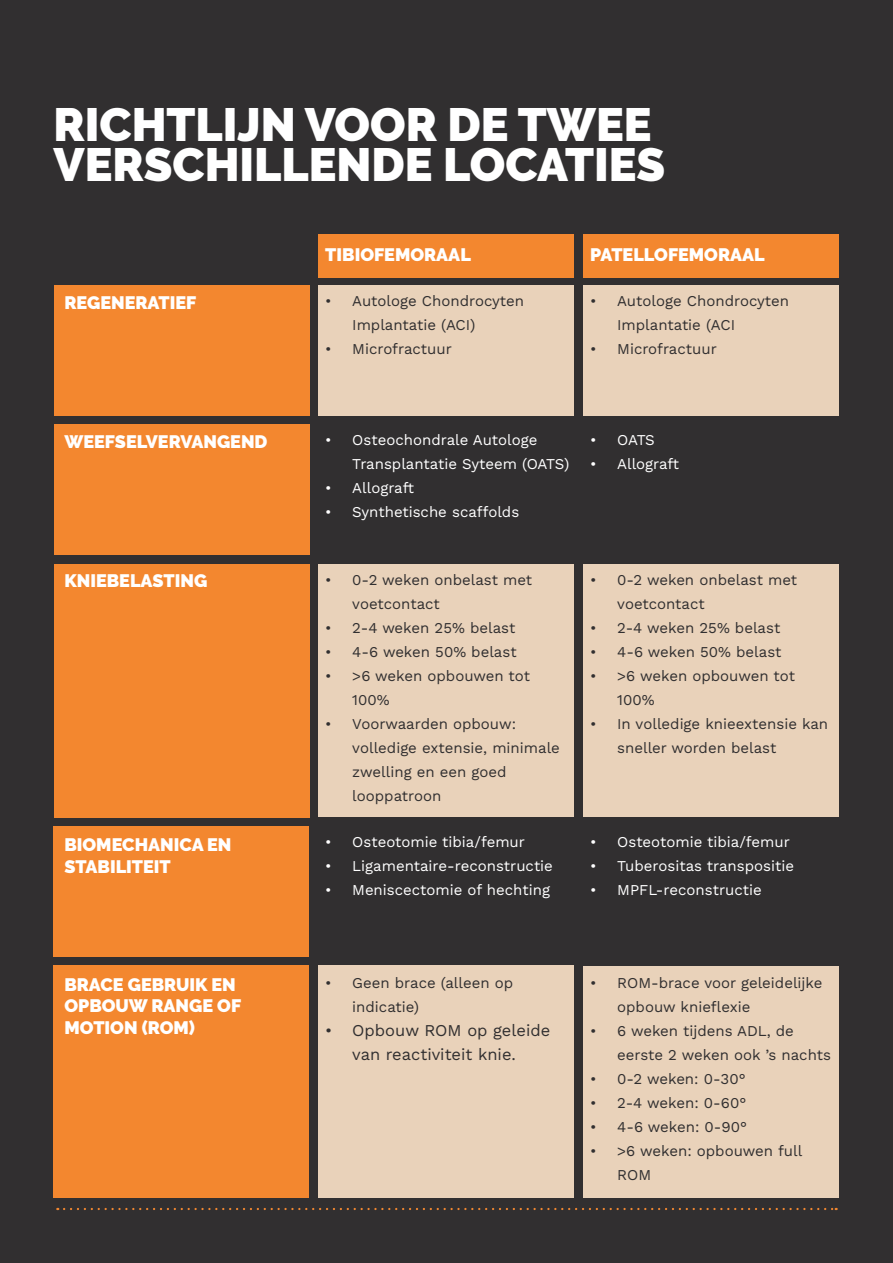
<style>
.page{position:relative;width:893px;height:1263px;background:#312f30}
.page>*{position:absolute;margin:0;border:0;box-sizing:border-box;transform-origin:0 0}
.t1{font:900 46.5px/40.5px "Raleway";color:#fff}
.t2{font:900 18px/21.6px "Raleway";color:#fff}
.t3{font:16.5px/24px "Work Sans";color:#312f30;text-align:center}
.t4{font:15px/24px "Work Sans";color:#312f30}
.t5{font:15px/24px "Work Sans";color:#fff}
</style>
<div class="page">
<svg style="left:64px;top:1208px;width:773px;height:2px"></svg>
<div style="left:54px;top:285px;width:255px;height:130px;background:#f3872f"></div>
<div style="left:54px;top:424px;width:255px;height:131px;background:#f3872f"></div>
<div style="left:54px;top:564px;width:255px;height:253px;background:#f3872f"></div>
<div style="left:53px;top:826px;width:256px;height:131px;background:#f3872f"></div>
<div style="left:53px;top:966px;width:256px;height:232px;background:#f3872f"></div>
<div style="left:319px;top:285px;width:255px;height:130px;background:#e9d2ba"></div>
<div style="left:319px;top:564px;width:255px;height:252px;background:#e9d2ba"></div>
<div style="left:319px;top:966px;width:255px;height:232px;background:#e9d2ba"></div>
<div style="left:584px;top:285px;width:255px;height:130px;background:#e9d2ba"></div>
<div style="left:584px;top:564px;width:255px;height:252px;background:#e9d2ba"></div>
<div style="left:584px;top:966px;width:255px;height:232px;background:#e9d2ba"></div>
<div style="left:319px;top:234px;width:255px;height:43px;background:#f3872f"></div>
<div style="left:584px;top:234px;width:255px;height:43px;background:#f3872f"></div>
<h1 class="t1" style="left:53px;top:104px;width:613px">RICHTLIJN VOOR DE TWEE<br>VERSCHILLENDE LOCATIES</h1>
<p class="t2" style="left:325px;top:244px;width:147px">TIBIOFEMORAAL</p>
<p class="t2" style="left:590px;top:244px;width:176px">PATELLOFEMORAAL</p>
<p class="t2" style="left:64px;top:291px;width:133px">REGENERATIEF</p>
<p class="t4" style="left:352px;top:288px;width:173px;text-indent:-27px">• Autologe Chondrocyten<br>Implantatie (ACI)</p>
<p class="t4" style="left:325px;top:336px;width:128px">• Microfractuur</p>
<p class="t4" style="left:617px;top:288px;width:173px;text-indent:-27px">• Autologe Chondrocyten<br>Implantatie (ACI</p>
<p class="t4" style="left:590px;top:336px;width:128px">• Microfractuur</p>
<p class="t2" style="left:64px;top:430px;width:205px">WEEFSELVERVANGEND</p>
<p class="t5" style="left:352px;top:427px;width:218px;text-indent:-27px">• Osteochondrale Autologe<br>Transplantatie Syteem (OATS)</p>
<p class="t5" style="left:325px;top:475px;width:90px">• Allograft</p>
<p class="t5" style="left:325px;top:499px;width:195px">• Synthetische scaffolds</p>
<p class="t5" style="left:590px;top:427px;width:66px">• OATS</p>
<p class="t5" style="left:590px;top:451px;width:90px">• Allograft</p>
<p class="t2" style="left:64px;top:570px;width:144px">KNIEBELASTING</p>
<p class="t2" style="left:64px;top:834px;width:169px">BIOMECHANICA EN<br>STABILITEIT</p>
<p class="t4" style="left:352px;top:567px;width:181px;text-indent:-27px">• 0-2 weken onbelast met voetcontact</p>
<p class="t4" style="left:325px;top:615px;width:192px">• 2-4 weken 25% belast</p>
<p class="t4" style="left:325px;top:639px;width:193px">• 4-6 weken 50% belast</p>
<p class="t4" style="left:352px;top:663px;width:179px;text-indent:-27px">• &gt;6 weken opbouwen tot<br>100%</p>
<p class="t4" style="left:352px;top:711px;width:209px;text-indent:-27px">• Voorwaarden opbouw: volledige extensie, minimale zwelling en een goed looppatroon</p>
<p class="t5" style="left:325px;top:829px;width:201px">• Osteotomie tibia/femur</p>
<p class="t5" style="left:325px;top:853px;width:229px">• Ligamentaire-reconstructie</p>
<p class="t5" style="left:325px;top:877px;width:226px">• Meniscectomie of hechting</p>
<p class="t4" style="left:617px;top:567px;width:181px;text-indent:-27px">• 0-2 weken onbelast met voetcontact</p>
<p class="t4" style="left:590px;top:615px;width:192px">• 2-4 weken 25% belast</p>
<p class="t4" style="left:590px;top:639px;width:193px">• 4-6 weken 50% belast</p>
<p class="t4" style="left:617px;top:663px;width:179px;text-indent:-27px">• &gt;6 weken opbouwen tot<br>100%</p>
<p class="t4" style="left:617px;top:711px;width:212px;text-indent:-27px">• In volledige knieextensie kan sneller worden belast</p>
<p class="t5" style="left:590px;top:829px;width:201px">• Osteotomie tibia/femur</p>
<p class="t5" style="left:590px;top:853px;width:205px">• Tuberositas transpositie</p>
<p class="t5" style="left:590px;top:877px;width:173px">• MPFL-reconstructie</p>
<p class="t2" style="left:64px;top:974px;width:178px">BRACE GEBRUIK EN<br>OPBOUW RANGE OF<br>MOTION (ROM)</p>
<p class="t4" style="left:352px;top:970px;width:162px;text-indent:-27px">• Geen brace (alleen op indicatie)</p>
<p class="t3" style="left:325px;top:1017px;width:227px">• Opbouw ROM op geleide van reactiviteit knie.</p>
<p class="t4" style="left:617px;top:970px;width:207px;text-indent:-27px">• ROM-brace voor geleidelijke opbouw knieflexie</p>
<p class="t4" style="left:617px;top:1018px;width:215px;text-indent:-27px">• 6 weken tijdens ADL, de eerste 2 weken ook ’s nachts</p>
<p class="t4" style="left:590px;top:1066px;width:157px">• 0-2 weken: 0-30°</p>
<p class="t4" style="left:590px;top:1090px;width:158px">• 2-4 weken: 0-60°</p>
<p class="t4" style="left:590px;top:1114px;width:158px">• 4-6 weken: 0-90°</p>
<p class="t4" style="left:617px;top:1138px;width:187px;text-indent:-27px">• &gt;6 weken: opbouwen full<br>ROM</p>
</div>
